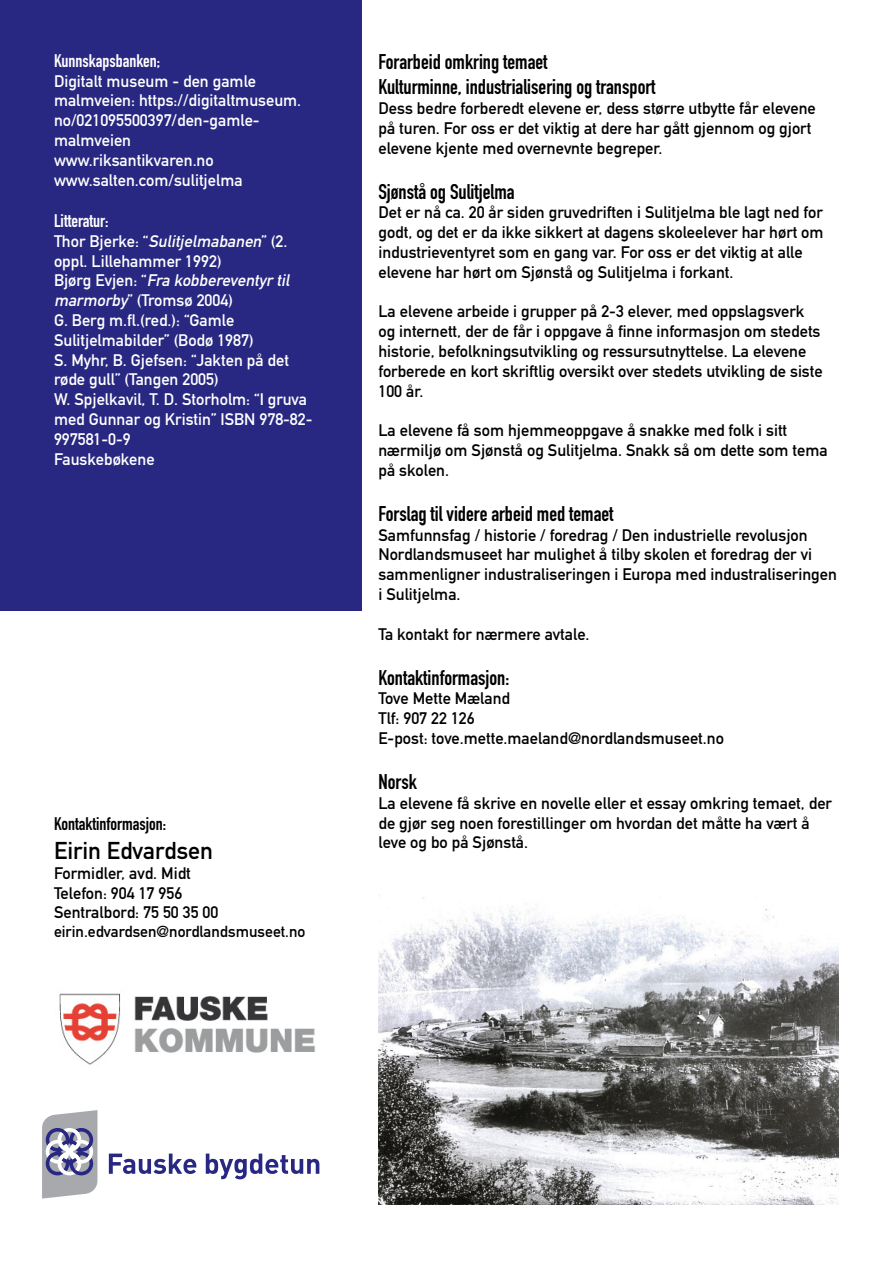
<style>
.page{position:relative;width:893px;height:1263px;background:#fff}
.page>*{position:absolute;margin:0;border:0;box-sizing:border-box;transform-origin:0 0}
.t1{font:24px "DIN Mittelschrift Std";color:#000}
.t2{font:21px/25.2px "DIN Engschrift Std";color:#000}
.t3{font:18px "DIN Engschrift Std";color:#fff}
.t4{font:18px "DIN Engschrift Std";color:#000}
.t5{font:16.5px/19.8px "DIN Mittelschrift Std";color:#000}
.t6{font:16.5px/19.8px "DIN Mittelschrift Std";color:#fff}
.t7{font:15.75px "DIN Mittelschrift Std";color:#000}
.s1{font-style:italic}
</style>
<div class="page">
<div style="left:0;top:0;width:361px;height:610px;background:#282882"></div>
<img style="left:59px;top:993px;width:256px;height:72px">
<svg style="left:42px;top:1110px;width:55px;height:88px"></svg>
<svg style="left:109px;top:1153px;width:87px;height:21px"></svg>
<svg style="left:206px;top:1153px;width:113px;height:26px"></svg>
<img style="left:378px;top:895px;width:461px;height:310px">
<p class="t3" style="left:54px;top:50px;width:108px">Kunnskapsbanken;</p>
<p class="t6" style="left:54px;top:71px;width:249px">Digitalt museum - den gamle malmveien: https://digitaltmuseum. no/021095500397/den-gamle&shy;malmveien<br>www.riksantikvaren.no www.salten.com/sulitjelma</p>
<p class="t3" style="left:54px;top:210px;width:56px">Litteratur:</p>
<p class="t6" style="left:54px;top:231px;width:260px">Th o r Bj e rke : “<span class="s1">Sulitjelmabanen</span>” (2 . oppl. Lillehammer 1992)<br>Bj ø rg Evj e n : “ <span class="s1">Fra kobbereventyrtil marmorby</span>” (Tromsø 2004)<br>G. Berg m.fl.(red.): “Gamle<br>Sulitjelmabilder” (Bodø 1987)<br>S. Myhr, B. Gjefsen: “Jakten på det røde gull” (Tangen 2005)<br>W. Spjelkavil, T. D. Storholm: “I gruva med Gunnar og Kristin” ISBN 978-82-<br>997581-0-9<br>Fauskebøkene</p>
<p class="t4" style="left:54px;top:813px;width:114px">Kontaktinformasjon:</p>
<h1 class="t1" style="left:54px;top:836px;width:161px">Eirin Edvardsen</h1>
<p class="t5" style="left:54px;top:863px;width:166px">Formidler, avd. Midt<br>Telefon: 904 17 956<br>Sentralbord: 75 50 35 00</p>
<p class="t7" style="left:54px;top:922px;width:253px">eirin.edvardsen@nordlandsmuseet.no</p>
<p class="t2" style="left:378px;top:49px;width:279px">Forarbeid omkring temaet<br>Kulturminne, industrialisering og transport</p>
<p class="t5" style="left:378px;top:98px;width:439px">Dess bedre forberedt elevene er, dess større utbytte får elevene på turen. For oss er det viktig at dere har gått gjennom og gjort elevene kjente med overnevnte begreper.</p>
<p class="t2" style="left:378px;top:179px;width:138px">Sjønstå og Sulitjelma</p>
<p class="t5" style="left:378px;top:203px;width:447px">Det er nå ca. 20 år siden gruvedriften i Sulitjelma ble lagt ned for godt, og det er da ikke sikkert at dagens skoleelever har hørt om industrieventyret som en gang var. For oss er det viktig at alle elevene har hørt om Sjønstå og Sulitjelma i forkant.</p>
<p class="t5" style="left:378px;top:302px;width:446px">La elevene arbeide i grupper på 2-3 elever, med oppslagsverk og internett, der de får i oppgave å finne informasjon om stedets historie, befolkningsutvikling og ressursutnyttelse. La elevene forberede en kort skriftlig oversikt over stedets utvikling de siste 100 år.</p>
<p class="t5" style="left:378px;top:421px;width:451px">La elevene få som hjemmeoppgave å snakke med folk i sitt nærmiljø om Sjønstå og Sulitjelma. Snakk så om dette som tema på skolen.</p>
<p class="t2" style="left:378px;top:501px;width:237px">Forslag til videre arbeid med temaet</p>
<p class="t5" style="left:378px;top:525px;width:460px">Samfunnsfag / historie / foredrag / Den industrielle revolusjon Nordlandsmuseet har mulighet å tilby skolen et foredrag der vi sammenligner industraliseringen i Europa med industraliseringen i Sulitjelma.</p>
<p class="t5" style="left:378px;top:624px;width:213px">Ta kontakt for nærmere avtale.</p>
<p class="t2" style="left:378px;top:665px;width:132px">Kontaktinformasjon:</p>
<p class="t5" style="left:378px;top:689px;width:347px">Tove Mette Mæland<br>Tlf: 907 22 126<br>E-post: tove.mette.maeland@nordlandsmuseet.no</p>
<p class="t2" style="left:378px;top:769px;width:40px">Norsk</p>
<p class="t5" style="left:378px;top:793px;width:455px">La elevene få skrive en novelle eller et essay omkring temaet, der de gjør seg noen forestillinger om hvordan det måtte ha vært å leve og bo på Sjønstå.</p>
</div>
